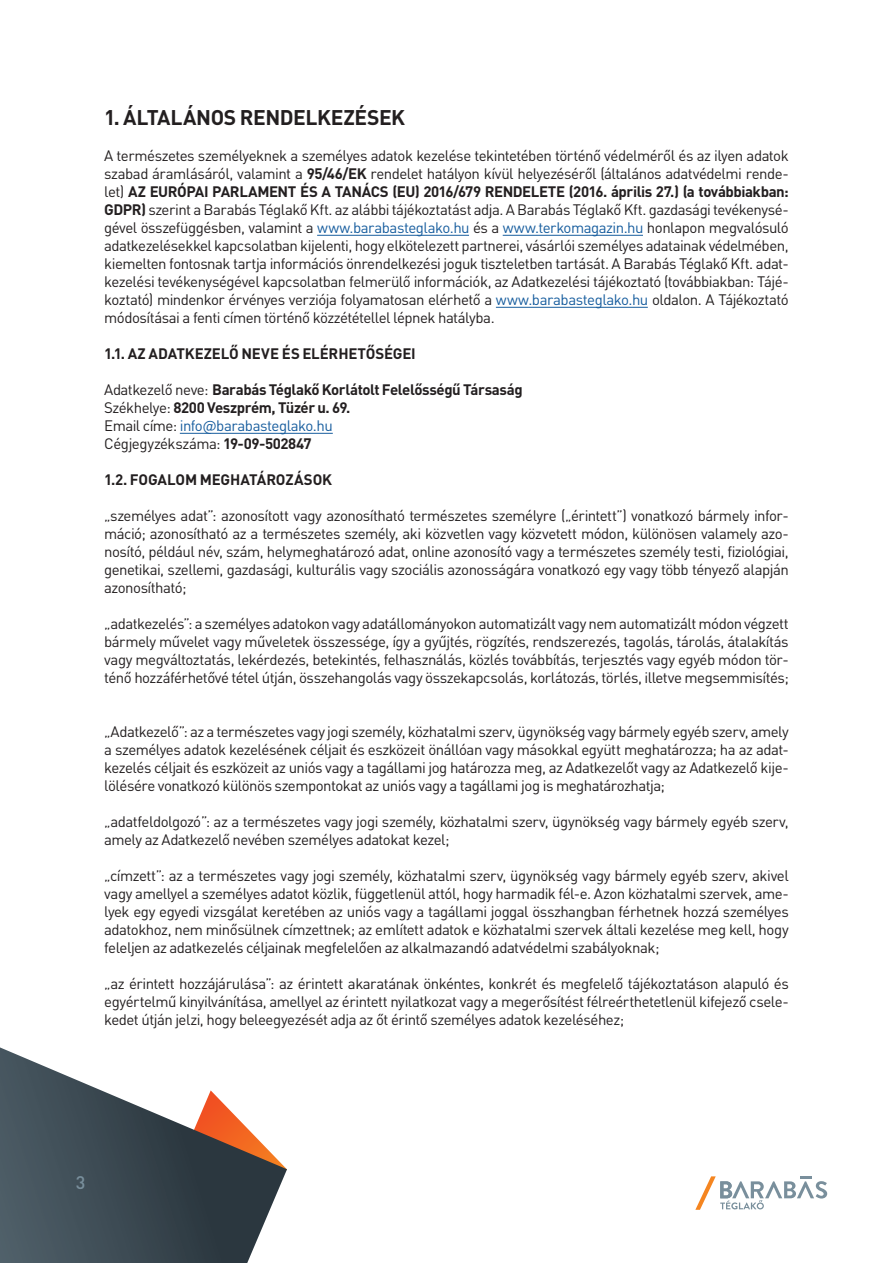
<style>
.page{position:relative;width:893px;height:1263px;background:#fff}
.page>*{position:absolute;margin:0;border:0;box-sizing:border-box;transform-origin:0 0}
.Paragraph_Style_1{font:700 21px "DIN Pro";letter-spacing:-.02em;color:#231f20}
.t1{font:500 18px "DIN Pro";color:#798f9c}
.t2{font:15px/18px "DIN Pro";letter-spacing:-.035em;color:#231f20;text-align:justify}
.Paragraph_Style_1-2{font:700 15px "DIN Pro";letter-spacing:-.025em;color:#231f20}
.t3{font:15px "DIN Pro";letter-spacing:-.035em;color:#175d9e}
.Paragraph_Style_2{font:700 15px "DIN Pro";letter-spacing:-.015em;color:#231f20}
.s1{font-weight:700}
.s2{color:#175d9e}
.s3{font-weight:400}
.s4{color:#231f20}
</style>
<div class="page">
<svg style="left:0;top:1047px;width:287px;height:216px"></svg>
<svg style="left:695px;top:1176px;width:132px;height:34px"></svg>
<hr style="left:317px;top:235px;width:152px;height:1px;background:#175d9e">
<hr style="left:503px;top:235px;width:140px;height:1px;background:#175d9e">
<hr style="left:496px;top:307px;width:152px;height:1px;background:#175d9e">
<hr style="left:180px;top:433px;width:153px;height:1px;background:#175d9e">
<p class="Paragraph_Style_1" style="left:104px;top:100px;width:302px">1. ÁLTALÁNOS RENDELKEZÉSEK</p>
<p class="t2" style="left:104px;top:145px;width:686px">A természetes személyeknek a személyes adatok kezelése tekintetében történő védelméről és az ilyen adatok szabad áramlásáról, valamint a <span class="s1">95/46/EK</span> rendelet hatályon kívül helyezéséről (általános adatvédelmi rende&shy;let) <span class="s1">AZ EURÓPAI PARLAMENT ÉS A TANÁCS (EU) 2016/679 RENDELETE (2016. április 27.) (a továbbiakban:<br>GDPR)</span> szerint a Barabás Téglakő Kft. az alábbi tájékoztatást adja. A Barabás Téglakő Kft. gazdasági tevékenysé&shy;gével összefüggésben, valamint a <span class="s2">www.barabasteglako.hu</span> és a <span class="s2">www.terkomagazin.hu</span> honlapon megvalósuló adatkezelésekkel kapcsolatban kijelenti, hogy elkötelezett partnerei, vásárlói személyes adatainak védelmében, kiemelten fontosnak tartja információs önrendelkezési joguk tiszteletben tartását. A Barabás Téglakő Kft. adat&shy;kezelési tevékenységével kapcsolatban felmerülő információk, az Adatkezelési tájékoztató (továbbiakban: Tájé&shy;koztató) mindenkor érvényes verziója folyamatosan elérhető a <span class="s2">www.barabasteglako.hu</span> oldalon. A Tájékoztató módosításai a fenti címen történő közzététellel lépnek hatályba.</p>
<p class="Paragraph_Style_1-2" style="left:104px;top:341px;width:313px">1.1. AZ ADATKEZELŐ NEVE ÉS ELÉRHETŐSÉGEI</p>
<p class="Paragraph_Style_1-2" style="left:104px;top:377px;width:420px"><span class="s3">Adatkezelő neve:</span> Barabás Téglakő Korlátolt Felelősségű Társaság</p>
<p class="Paragraph_Style_1-2" style="left:104px;top:395px;width:248px"><span class="s3">Székhelye:</span> 8200 Veszprém, Tüzér u. 69.</p>
<p class="t3" style="left:104px;top:414px;width:230px"><span class="s4">Email címe:</span> info@barabasteglako.hu</p>
<p class="t2" style="left:104px;top:433px;width:209px">Cégjegyzékszáma: <span class="s1">19-09-502847</span></p>
<p class="Paragraph_Style_2" style="left:104px;top:467px;width:229px">1.2. FOGALOM MEGHATÁROZÁSOK</p>
<p class="t2" style="left:104px;top:505px;width:686px">„személyes adat”: azonosított vagy azonosítható természetes személyre („érintett”) vonatkozó bármely infor&shy;máció; azonosítható az a természetes személy, aki közvetlen vagy közvetett módon, különösen valamely azo&shy;nosító, például név, szám, helymeghatározó adat, online azonosító vagy a természetes személy testi, fiziológiai, genetikai, szellemi, gazdasági, kulturális vagy szociális azonosságára vonatkozó egy vagy több tényező alapján azonosítható;</p>
<p class="t2" style="left:104px;top:613px;width:686px">„adatkezelés”: a személyes adatokon vagy adatállományokon automatizált vagy nem automatizált módon végzett bármely művelet vagy műveletek összessége, így a gyűjtés, rögzítés, rendszerezés, tagolás, tárolás, átalakítás vagy megváltoztatás, lekérdezés, betekintés, felhasználás, közlés továbbítás, terjesztés vagy egyéb módon tör&shy;ténő hozzáférhetővé tétel útján, összehangolás vagy összekapcsolás, korlátozás, törlés, illetve megsemmisítés;</p>
<p class="t2" style="left:104px;top:721px;width:686px">„Adatkezelő”: az a természetes vagy jogi személy, közhatalmi szerv, ügynökség vagy bármely egyéb szerv, amely a személyes adatok kezelésének céljait és eszközeit önállóan vagy másokkal együtt meghatározza; ha az adat&shy;kezelés céljait és eszközeit az uniós vagy a tagállami jog határozza meg, az Adatkezelőt vagy az Adatkezelő kije&shy;lölésére vonatkozó különös szempontokat az uniós vagy a tagállami jog is meghatározhatja;</p>
<p class="t2" style="left:104px;top:811px;width:686px">„adatfeldolgozó”: az a természetes vagy jogi személy, közhatalmi szerv, ügynökség vagy bármely egyéb szerv, amely az Adatkezelő nevében személyes adatokat kezel;</p>
<p class="t2" style="left:104px;top:865px;width:686px">„címzett”: az a természetes vagy jogi személy, közhatalmi szerv, ügynökség vagy bármely egyéb szerv, akivel vagy amellyel a személyes adatot közlik, függetlenül attól, hogy harmadik fél-e. Azon közhatalmi szervek, ame&shy;lyek egy egyedi vizsgálat keretében az uniós vagy a tagállami joggal összhangban férhetnek hozzá személyes adatokhoz, nem minősülnek címzettnek; az említett adatok e közhatalmi szervek általi kezelése meg kell, hogy feleljen az adatkezelés céljainak megfelelően az alkalmazandó adatvédelmi szabályoknak;</p>
<p class="t2" style="left:104px;top:973px;width:686px">„az érintett hozzájárulása”: az érintett akaratának önkéntes, konkrét és megfelelő tájékoztatáson alapuló és egyértelmű kinyilvánítása, amellyel az érintett nyilatkozat vagy a megerősítést félreérthetetlenül kifejező csele&shy;kedet útján jelzi, hogy beleegyezését adja az őt érintő személyes adatok kezeléséhez;</p>
<p class="t1" style="left:76px;top:1168px;width:11px">3</p>
</div>
